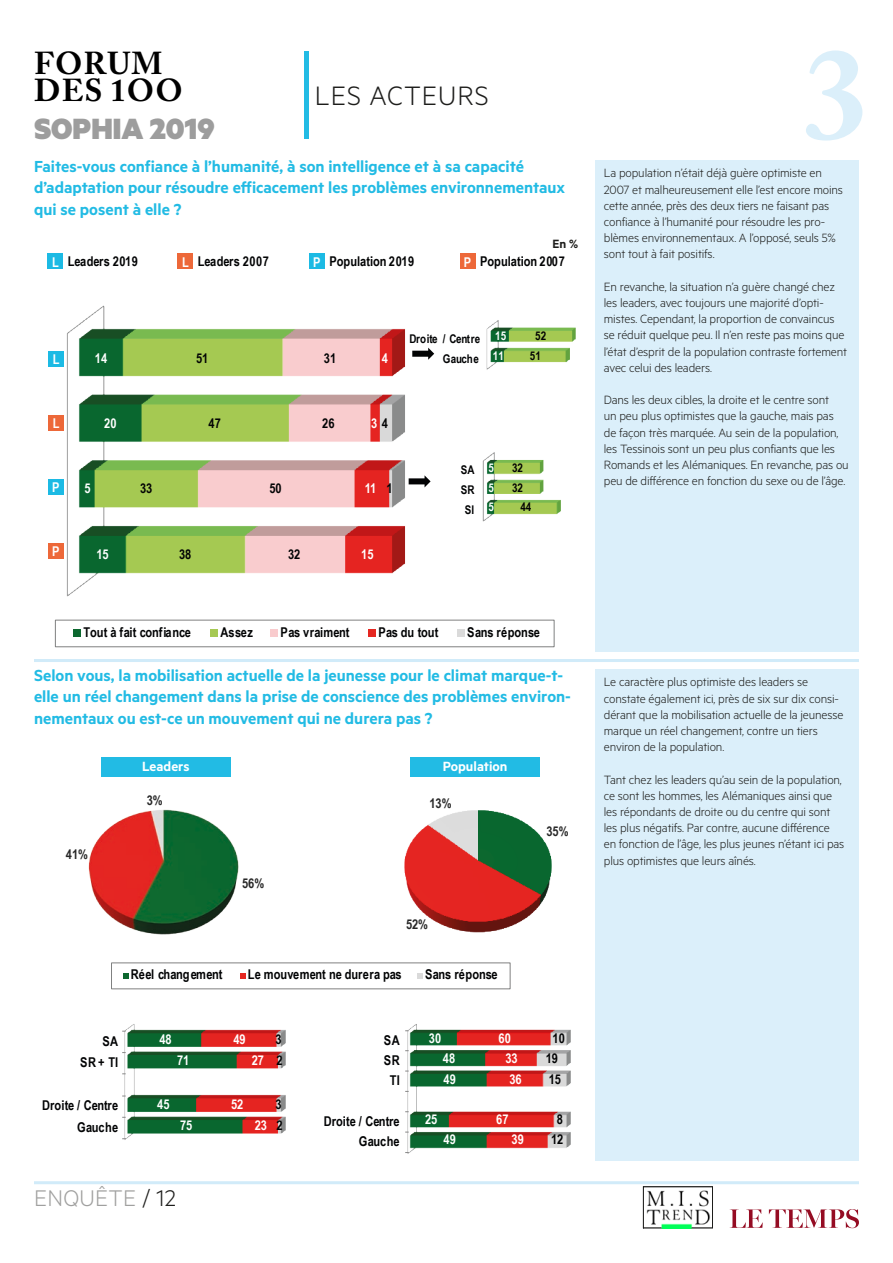
<style>
.page{position:relative;width:893px;height:1263px;background:#fff}
.page>*{position:absolute;margin:0;border:0;box-sizing:border-box;transform-origin:0 0}
.t1{font:700 129px "Adobe Caslon Pro";color:#dbeffa}
.t2{font:900 33px "Metric";color:#9d9d9d}
.t3{font:700 31.5px/27px "Adobe Caslon Pro";letter-spacing:.035em;color:#000}
.t4{font:300 30px "Metric";letter-spacing:.03em;color:#1d1d1b}
.t5{font:300 25.5px "Metric";letter-spacing:.01em;color:#a0a09f}
.t6{font:600 18px/21.6px "Metric";color:#22bbe4}
.t7{font:600 15px "Metric";color:#fff}
.t8{font:300 13.5px/16.2px "Metric";letter-spacing:-.01em;color:#1d1d1b}
.t9{font:700 13.5px/20.2px "Arial Narrow";color:#020304;text-align:center}
.t10{font:700 13.5px/20.2px "Arial Narrow";color:#fff}
.t11{font:700 13.5px "Arial Narrow";color:#272727}
.t12{font:600 13.5px "Metric";color:#1d1d1b}
.t13{font:700 12px/19.8px "Arial Narrow";color:#020304;text-align:center}
.t14{font:700 12px/19.8px "Arial Narrow";color:#fff}
.s1{color:#fff}
.s2{color:#020304}
.s3{color:#1d1d1b}
</style>
<div class="page">
<svg style="left:730px;top:1209px;width:33px;height:19px"></svg>
<svg style="left:769px;top:1209px;width:90px;height:19px"></svg>
<hr style="left:34px;top:1181px;width:825px;height:3px;background:#d1ebf9">
<svg style="left:643px;top:1186px;width:70px;height:42px"></svg>
<hr style="left:304px;top:51px;width:4px;height:88px;background:#22bbe4">
<hr style="left:34px;top:659px;width:825px;height:3px;background:#d1ebf9">
<div style="left:595px;top:669px;width:264px;height:492px;background:#dbeffa"></div>
<div style="left:595px;top:160px;width:264px;height:492px;background:#dbeffa"></div>
<img style="left:88px;top:809px;width:151px;height:126px">
<div style="left:111px;top:962px;width:399px;height:27px;border:1px solid #808181"></div>
<svg style="left:123px;top:973px;width:5px;height:6px"></svg>
<svg style="left:240px;top:973px;width:5px;height:6px"></svg>
<svg style="left:417px;top:973px;width:6px;height:6px"></svg>
<img style="left:404px;top:810px;width:148px;height:123px">
<img style="left:407px;top:1024px;width:164px;height:130px">
<img style="left:124px;top:1024px;width:162px;height:116px">
<img style="left:66px;top:305px;width:343px;height:292px">
<img style="left:486px;top:320px;width:90px;height:50px">
<svg style="left:412px;top:348px;width:22px;height:12px"></svg>
<img style="left:482px;top:452px;width:79px;height:70px">
<svg style="left:409px;top:475px;width:22px;height:12px"></svg>
<div style="left:55px;top:620px;width:500px;height:27px;border:1px solid #808181"></div>
<div style="left:73px;top:630px;width:7px;height:7px;background:#0c682f"></div>
<div style="left:210px;top:630px;width:7px;height:7px;background:#a6c953"></div>
<div style="left:270px;top:630px;width:8px;height:7px;background:#f9cbcd"></div>
<div style="left:368px;top:630px;width:7px;height:7px;background:#e52721"></div>
<div style="left:457px;top:630px;width:7px;height:7px;background:#dadada"></div>
<div style="left:47px;top:253px;width:16px;height:16px;background:#1cbae4"></div>
<div style="left:177px;top:253px;width:16px;height:16px;background:#ed6839"></div>
<div style="left:309px;top:253px;width:16px;height:16px;background:#1cbae4"></div>
<div style="left:460px;top:253px;width:16px;height:16px;background:#ed6839"></div>
<div style="left:48px;top:351px;width:16px;height:16px;background:#1cbae4"></div>
<div style="left:48px;top:479px;width:16px;height:16px;background:#1cbae4"></div>
<div style="left:48px;top:415px;width:16px;height:16px;background:#ed6839"></div>
<div style="left:48px;top:543px;width:16px;height:16px;background:#ed6839"></div>
<div style="left:410px;top:757px;width:130px;height:19px;background:#22bbe4"></div>
<div style="left:101px;top:757px;width:130px;height:19px;background:#22bbe4"></div>
<h3 class="t3" style="left:34px;top:49px;width:150px">FORUM<br>DES 1OO</h3>
<h2 class="t2" style="left:34px;top:108px;width:182px">SOPHIA 2019</h2>
<h3 class="t4" style="left:315px;top:78px;width:176px">LES ACTEURS</h3>
<h3 class="t6" style="left:34px;top:155px;width:533px">Faites-vous confiance à l’humanité, à son intelligence et à sa capacité d’adaptation pour résoudre efficacement les problèmes environnementaux qui se posent à elle ?</h3>
<p class="t12" style="left:553px;top:236px;width:27px">En %</p>
<p class="t9" style="left:52px;top:250px;width:87px"><span class="s1">L</span> Leaders 2019</p>
<p class="t9" style="left:182px;top:250px;width:89px"><span class="s1">L</span> Leaders 2007</p>
<p class="t9" style="left:313px;top:250px;width:103px"><span class="s1">P</span> Population 2019</p>
<p class="t9" style="left:464px;top:250px;width:103px"><span class="s1">P</span> Population 2007</p>
<p class="t10" style="left:53px;top:349px;width:8px">L</p>
<p class="t10" style="left:95px;top:347px;width:14px">14</p>
<p class="t9" style="left:196px;top:347px;width:14px">51</p>
<p class="t9" style="left:324px;top:347px;width:14px">31</p>
<p class="t10" style="left:382px;top:347px;width:8px">4</p>
<p class="t13" style="left:410px;top:328px;width:72px;text-align:right">Droite / Centre<br>Gauche</p>
<p class="t14" style="left:493px;top:325px;width:15px">15<br>11</p>
<p class="t13" style="left:530px;top:325px;width:18px">52<br>51</p>
<p class="t10" style="left:53px;top:413px;width:8px">L</p>
<p class="t10" style="left:104px;top:412px;width:14px">20</p>
<p class="t9" style="left:209px;top:412px;width:14px">47</p>
<p class="t9" style="left:322px;top:412px;width:14px">26</p>
<p class="t10" style="left:371px;top:412px;width:19px">3 <span class="s2">4</span></p>
<p class="t10" style="left:52px;top:477px;width:9px">P</p>
<p class="t10" style="left:84px;top:478px;width:8px">5</p>
<p class="t9" style="left:140px;top:478px;width:14px">33</p>
<p class="t9" style="left:269px;top:478px;width:14px">50</p>
<p class="t10" style="left:365px;top:478px;width:13px">11</p>
<p class="t9" style="left:387px;top:478px;width:8px">1</p>
<p class="t13" style="left:461px;top:460px;width:15px">SA<br>SR<br>SI</p>
<p class="t14" style="left:489px;top:457px;width:7px;text-align:justify">5<br>5<br>5</p>
<p class="t13" style="left:512px;top:457px;width:12px">32</p>
<p class="t13" style="left:512px;top:477px;width:12px">32</p>
<p class="t13" style="left:520px;top:497px;width:12px">44</p>
<p class="t10" style="left:52px;top:540px;width:9px">P</p>
<p class="t10" style="left:96px;top:543px;width:14px">15</p>
<p class="t9" style="left:179px;top:543px;width:14px">38</p>
<p class="t9" style="left:288px;top:543px;width:14px">32</p>
<p class="t10" style="left:361px;top:543px;width:14px">15</p>
<h1 class="t1" style="left:803px;top:19px;width:66px">3</h1>
<p class="t8" style="left:604px;top:164px;width:241px">La population n’était déjà guère optimiste en 2007 et malheureusement elle l’est encore moins cette année, près des deux tiers ne faisant pas confiance à l’humanité pour résoudre les pro&shy;blèmes environnementaux. A l’opposé, seuls 5% sont tout à fait positifs.</p>
<p class="t8" style="left:604px;top:278px;width:245px">En revanche, la situation n’a guère changé chez les leaders, avec toujours une majorité d’opti&shy;mistes. Cependant, la proportion de convaincus se réduit quelque peu. Il n’en reste pas moins que l’état d’esprit de la population contraste fortement avec celui des leaders.</p>
<p class="t8" style="left:604px;top:391px;width:246px">Dans les deux cibles, la droite et le centre sont<br>un peu plus optimistes que la gauche, mais pas de façon très marquée. Au sein de la population, les Tessinois sont un peu plus confiants que les Romands et les Alémaniques. En revanche, pas ou peu de différence en fonction du sexe ou de l’âge.</p>
<p class="t9" style="left:83px;top:622px;width:109px">Tout à fait confiance</p>
<p class="t9" style="left:220px;top:622px;width:34px">Assez</p>
<p class="t9" style="left:281px;top:622px;width:70px">Pas vraiment</p>
<p class="t9" style="left:378px;top:622px;width:62px">Pas du tout</p>
<p class="t9" style="left:467px;top:622px;width:74px">Sans réponse</p>
<h3 class="t6" style="left:34px;top:664px;width:538px">Selon vous, la mobilisation actuelle de la jeunesse pour le climat marque-t&shy;elle un réel changement dans la prise de conscience des problèmes environ&shy;nementaux ou est-ce un mouvement qui ne durera pas ?</h3>
<p class="t7" style="left:142px;top:758px;width:49px">Leaders</p>
<p class="t7" style="left:443px;top:758px;width:66px">Population</p>
<p class="t11" style="left:66px;top:844px;width:24px">41%</p>
<p class="t11" style="left:147px;top:790px;width:17px">3%</p>
<p class="t11" style="left:242px;top:873px;width:24px">56%</p>
<p class="t11" style="left:429px;top:793px;width:24px">13%</p>
<p class="t11" style="left:406px;top:914px;width:24px">52%</p>
<p class="t9" style="left:131px;top:963px;width:93px">Réel changement</p>
<p class="t9" style="left:248px;top:963px;width:155px">Le mouvement ne durera pas</p>
<p class="t9" style="left:425px;top:963px;width:74px">Sans réponse</p>
<p class="t9" style="left:102px;top:1030px;width:17px">SA</p>
<p class="t9" style="left:80px;top:1052px;width:39px">SR+ TI</p>
<p class="t9" style="left:42px;top:1094px;width:77px;line-height:21.5px;text-align:right">Droite / Centre<br>Gauche</p>
<p class="t10" style="left:159px;top:1028px;width:14px">48</p>
<p class="t10" style="left:177px;top:1050px;width:14px">71</p>
<p class="t10" style="left:157px;top:1093px;width:14px">45</p>
<p class="t10" style="left:180px;top:1114px;width:14px">75</p>
<p class="t10" style="left:233px;top:1028px;width:14px">49</p>
<p class="t10" style="left:252px;top:1050px;width:14px">27</p>
<p class="t10" style="left:231px;top:1093px;width:14px">52</p>
<p class="t10" style="left:255px;top:1114px;width:14px">23</p>
<p class="t9" style="left:276px;top:1028px;width:8px;line-height:21.6px;text-align:left">3<br>2</p>
<p class="t9" style="left:276px;top:1092px;width:8px;line-height:21.5px;text-align:left">3<br>2</p>
<p class="t9" style="left:384px;top:1029px;width:17px">SA<br>SR<br>TI</p>
<p class="t9" style="left:324px;top:1110px;width:77px;text-align:right">Droite / Centre<br>Gauche</p>
<p class="t10" style="left:429px;top:1027px;width:14px">30</p>
<p class="t10" style="left:443px;top:1048px;width:15px">48<br>49</p>
<p class="t10" style="left:425px;top:1109px;width:14px">25</p>
<p class="t10" style="left:444px;top:1129px;width:14px">49</p>
<p class="t10" style="left:505px;top:1027px;width:18px;text-indent:-7px">60<br>33<br>36</p>
<p class="t10" style="left:496px;top:1109px;width:14px">67</p>
<p class="t10" style="left:512px;top:1129px;width:14px">39</p>
<h3 class="t5" style="left:34px;top:1183px;width:144px">ENQUÊTE <span class="s3">/ 12</span></h3>
<p class="t11" style="left:546px;top:821px;width:24px">35%</p>
<p class="t9" style="left:546px;top:1027px;width:21px">10<br>19<br>15</p>
<p class="t9" style="left:551px;top:1109px;width:14px">8<br>12</p>
<p class="t8" style="left:604px;top:673px;width:241px">Le caractère plus optimiste des leaders se constate également ici, près de six sur dix consi&shy;dérant que la mobilisation actuelle de la jeunesse marque un réel changement, contre un tiers environ de la population.</p>
<p class="t8" style="left:604px;top:771px;width:242px">Tant chez les leaders qu’au sein de la population, ce sont les hommes, les Alémaniques ainsi que les répondants de droite ou du centre qui sont les plus négatifs. Par contre, aucune différence en fonction de l’âge, les plus jeunes n’étant ici pas plus optimistes que leurs aînés.</p>
</div>
